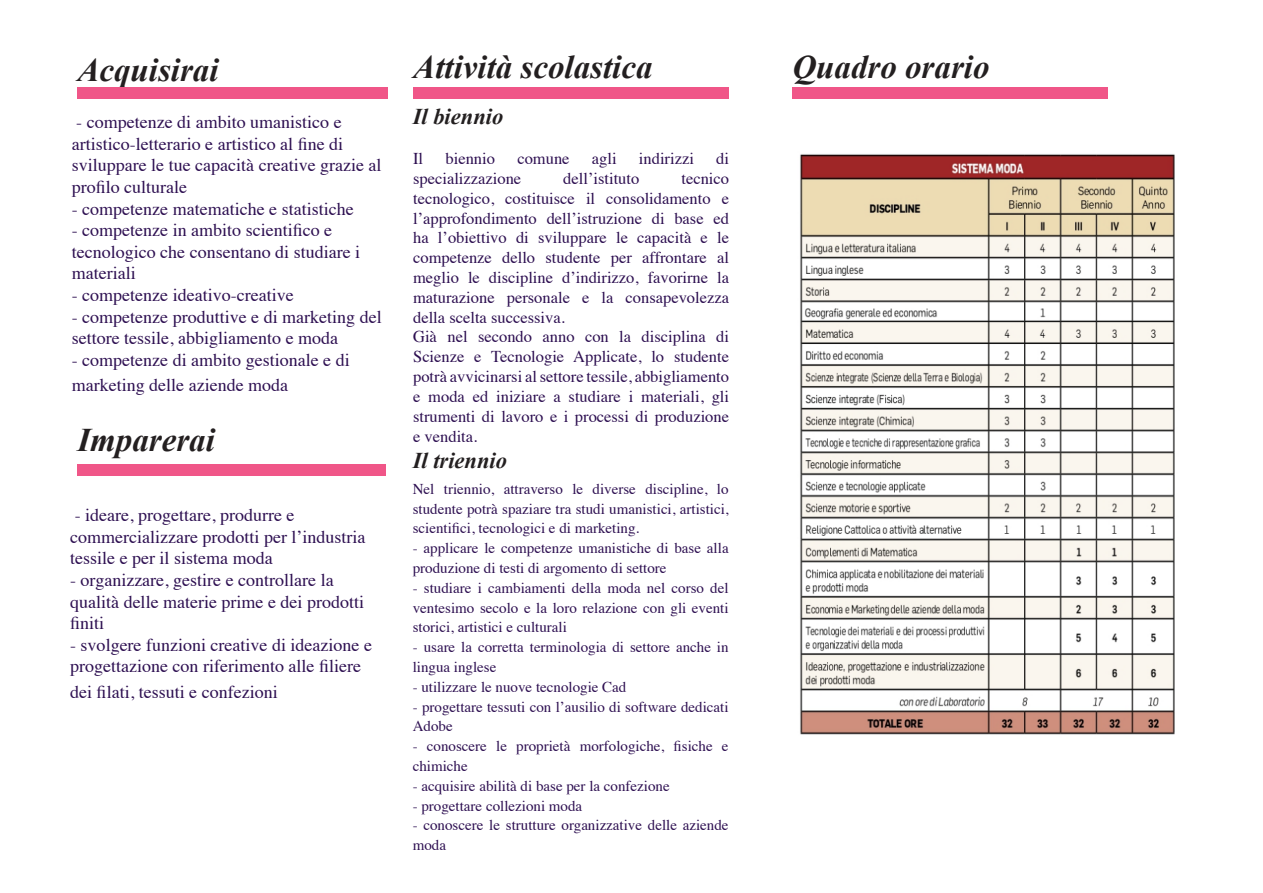
<style>
.page{position:relative;width:1263px;height:893px;background:#fff}
.page>*{position:absolute;margin:0;border:0;box-sizing:border-box;transform-origin:0 0}
.t1{font:italic 700 33px "Times New Roman";color:#231f20}
.t2{font:italic 700 22.5px "Times New Roman";color:#231f20}
.t3{font:18px/21.6px "Times";color:#2d0f51}
.t4{font:16.5px/19.8px "Times";color:#2d0f51;text-align:justify}
.t5{font:15px/19.8px "Times";color:#2d0f51}
</style>
<div class="page">
<img style="left:800px;top:154px;width:375px;height:581px">
<div style="left:77px;top:87px;width:311px;height:12px;background:#f05688"></div>
<div style="left:77px;top:464px;width:309px;height:12px;background:#f05688"></div>
<div style="left:413px;top:87px;width:316px;height:12px;background:#f05688"></div>
<div style="left:792px;top:87px;width:316px;height:12px;background:#f05688"></div>
<p class="t1" style="left:77px;top:47px;width:143px">Acquisirai</p>
<p class="t1" style="left:413px;top:44px;width:241px">Attività scolastica</p>
<p class="t3" style="left:72px;top:110px;width:311px">- competenze di ambito umanistico e artistico-letterario e artistico al fine di sviluppare le tue capacità creative grazie al profilo culturale</p>
<p class="t3" style="left:72px;top:196px;width:283px">- competenze matematiche e statistiche</p>
<p class="t3" style="left:72px;top:218px;width:290px">- competenze in ambito scientifico e tecnologico che consentano di studiare i materiali</p>
<p class="t3" style="left:72px;top:283px;width:223px">- competenze ideativo-creative</p>
<p class="t3" style="left:72px;top:304px;width:311px">- competenze produttive e di marketing del settore tessile, abbigliamento e moda</p>
<p class="t3" style="left:72px;top:346px;width:279px;line-height:25.2px">- competenze di ambito gestionale e di marketing delle aziende moda</p>
<p class="t1" style="left:77px;top:417px;width:139px">Imparerai</p>
<p class="t2" style="left:413px;top:101px;width:92px">Il biennio</p>
<p class="t4" style="left:413px;top:147px;width:12px">Il</p>
<p class="t4" style="left:445px;top:147px;width:51px">biennio</p>
<p class="t4" style="left:517px;top:147px;width:54px">comune</p>
<p class="t4" style="left:592px;top:147px;width:26px">agli</p>
<p class="t4" style="left:639px;top:147px;width:56px">indirizzi</p>
<p class="t4" style="left:716px;top:147px;width:14px">di</p>
<p class="t4" style="left:413px;top:167px;width:110px">specializzazione</p>
<p class="t4" style="left:563px;top:167px;width:78px">dell’istituto</p>
<p class="t4" style="left:413px;top:167px;width:317px;text-indent:268px">tecnico tecnologico, costituisce il consolidamento e l’approfondimento dell’istruzione di base ed ha l’obiettivo di sviluppare le capacità e le competenze dello studente per affrontare al meglio le discipline d’indirizzo, favorirne la maturazione personale e la consapevolezza della scelta successiva.</p>
<p class="t4" style="left:413px;top:326px;width:317px">Già nel secondo anno con la disciplina di Scienze e Tecnologie Applicate, lo studente potrà avvicinarsi al settore tessile, abbigliamento e moda ed iniziare a studiare i materiali, gli strumenti di lavoro e i processi di produzione e vendita.</p>
<p class="t2" style="left:413px;top:445px;width:96px">Il triennio</p>
<p class="t3" style="left:70px;top:503px;width:297px">- ideare, progettare, produrre e commercializzare prodotti per l’industria tessile e per il sistema moda</p>
<p class="t3" style="left:70px;top:568px;width:295px">- organizzare, gestire e controllare la qualità delle materie prime e dei prodotti finiti</p>
<p class="t3" style="left:70px;top:632px;width:303px">- svolgere funzioni creative di ideazione e progettazione con riferimento alle filiere</p>
<p class="t3" style="left:70px;top:679px;width:209px">dei filati, tessuti e confezioni</p>
<p class="t5" style="left:413px;top:478px;width:317px;text-align:justify">Nel triennio, attraverso le diverse discipline, lo studente potrà spaziare tra studi umanistici, artistici, scientifici, tecnologici e di marketing.</p>
<p class="t5" style="left:413px;top:537px;width:317px">- applicare le competenze umanistiche di base alla produzione di testi di argomento di settore</p>
<p class="t5" style="left:413px;top:577px;width:317px;text-align:justify">- studiare i cambiamenti della moda nel corso del ventesimo secolo e la loro relazione con gli eventi storici, artistici e culturali</p>
<p class="t5" style="left:413px;top:636px;width:317px">- usare la corretta terminologia di settore anche in lingua inglese</p>
<p class="t5" style="left:413px;top:676px;width:215px">- utilizzare le nuove tecnologie Cad</p>
<p class="t5" style="left:413px;top:695px;width:317px">- progettare tessuti con l’ausilio di software dedicati<br>Adobe</p>
<p class="t5" style="left:413px;top:735px;width:317px">- conoscere le proprietà morfologiche, fisiche e chimiche</p>
<p class="t5" style="left:413px;top:775px;width:259px">- acquisire abilità di base per la confezione</p>
<p class="t5" style="left:413px;top:794px;width:171px">- progettare collezioni moda</p>
<p class="t5" style="left:413px;top:814px;width:317px">- conoscere le strutture organizzative delle aziende moda</p>
<p class="t1" style="left:792px;top:44px;width:199px">Quadro orario</p>
</div>
